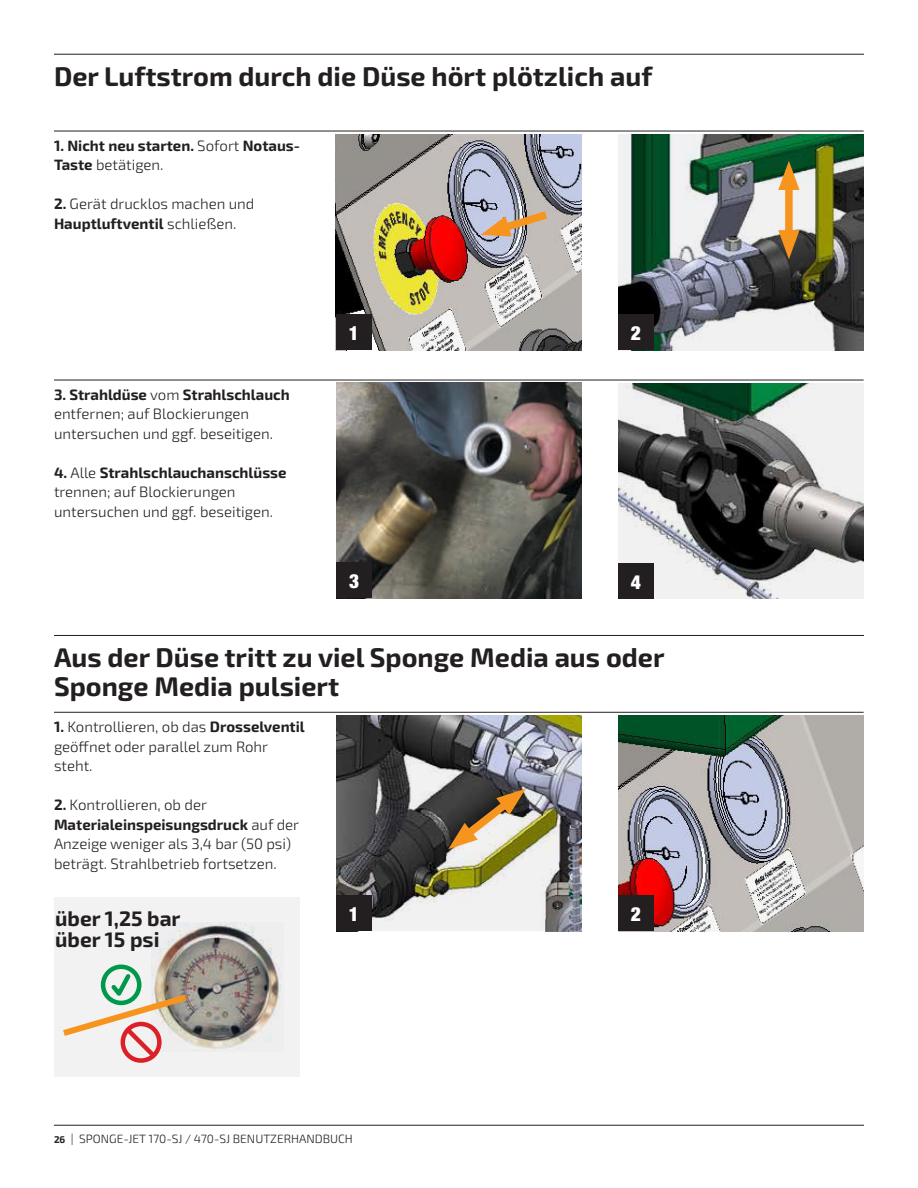
<style>
.page{position:relative;width:918px;height:1188px;background:#fff}
.page>*{position:absolute;margin:0;border:0;box-sizing:border-box;transform-origin:0 0}
.t1{font:700 27px/28.5px "Exo 2.0";color:#231f20}
.t2{font:700 21px "Exo 2.0";color:#231f20}
.t3{font:900 condensed 19.5px "Helvetica Neue";color:#fff}
.t4{font:300 15px/19.5px "Exo 2.0";color:#231f20}
.t5{font:700 15px/19.5px "Exo 2.0";color:#231f20}
.t6{font:300 12px "Exo 2.0";color:#231f20}
.s1{font-weight:300}
.s2{font-weight:700}
.s3{font-weight:700;font-size:9.75px}
</style>
<div class="page">
<hr style="left:54px;top:1125px;width:810px;height:1px;background:#231f20">
<img style="left:618px;top:134px;width:246px;height:216px">
<img style="left:336px;top:134px;width:246px;height:216px">
<svg style="left:481px;top:206px;width:74px;height:33px;background:#c3ab95"></svg>
<hr style="left:54px;top:131px;width:810px;height:1px;background:#231f20">
<hr style="left:54px;top:54px;width:810px;height:1px;background:#231f20">
<hr style="left:54px;top:635px;width:810px;height:1px;background:#231f20">
<hr style="left:54px;top:712px;width:810px;height:1px;background:#231f20">
<img style="left:336px;top:715px;width:246px;height:216px">
<img style="left:618px;top:715px;width:246px;height:216px">
<hr style="left:54px;top:380px;width:810px;height:1px;background:#231f20">
<img style="left:336px;top:383px;width:246px;height:215px">
<img style="left:618px;top:383px;width:246px;height:216px">
<div style="left:336px;top:895px;width:36px;height:36px;background:#231f20"></div>
<div style="left:336px;top:314px;width:36px;height:36px;background:#231f20"></div>
<div style="left:336px;top:562px;width:36px;height:36px;background:#231f20"></div>
<div style="left:618px;top:314px;width:36px;height:36px;background:#231f20"></div>
<div style="left:618px;top:563px;width:36px;height:36px;background:#231f20"></div>
<div style="left:618px;top:895px;width:36px;height:36px;background:#231f20"></div>
<div style="left:54px;top:897px;width:246px;height:180px;background:#f2f2f3"></div>
<img style="left:151px;top:922px;width:130px;height:129px">
<div style="left:121px;top:1022px;width:41px;height:41px;border:4px solid #db2028;border-radius:50%"></div>
<div style="left:101px;top:965px;width:40px;height:40px;border:4px solid #00984a;border-radius:50%"></div>
<svg style="left:63px;top:970px;width:130px;height:92px"></svg>
<div style="left:785px;top:178px;width:8px;height:64px;background:#f7941d"></div>
<svg style="left:778px;top:161px;width:22px;height:29px"></svg>
<svg style="left:778px;top:230px;width:22px;height:29px"></svg>
<svg style="left:448px;top:788px;width:78px;height:61px"></svg>
<h1 class="t1" style="left:54px;top:63px;width:600px">Der Luftstrom durch die Düse hört plötzlich auf</h1>
<p class="t5" style="left:54px;top:136px;width:248px">1. Nicht neu starten. <span class="s1">Sofort</span> Notaus-<br>Taste <span class="s1">betätigen.</span></p>
<p class="t4" style="left:54px;top:195px;width:202px"><span class="s2">2.</span> Gerät drucklos machen und<br><span class="s2">Hauptluftventil</span> schließen.</p>
<p class="t4" style="left:54px;top:385px;width:237px"><span class="s2">3. Strahldüse</span> vom <span class="s2">Strahlschlauch </span>entfernen; auf Blockierungen untersuchen und ggf. beseitigen.</p>
<p class="t4" style="left:54px;top:463px;width:234px"><span class="s2">4.</span> Alle <span class="s2">Strahlschlauchanschlüsse </span>trennen; auf Blockierungen untersuchen und ggf. beseitigen.</p>
<h3 class="t3" style="left:349px;top:321px;width:12px">1</h3>
<h3 class="t3" style="left:349px;top:569px;width:12px">3</h3>
<h3 class="t3" style="left:631px;top:321px;width:12px">2</h3>
<h3 class="t3" style="left:631px;top:570px;width:12px">4</h3>
<h1 class="t1" style="left:54px;top:644px;width:612px">Aus der Düse tritt zu viel Sponge Media aus oder<br>Sponge Media pulsiert</h1>
<p class="t4" style="left:54px;top:717px;width:252px"><span class="s2">1.</span> Kontrollieren, ob das <span class="s2">Drosselventil </span>geöffnet oder parallel zum Rohr steht.</p>
<p class="t4" style="left:54px;top:795px;width:247px"><span class="s2">2.</span> Kontrollieren, ob der <span class="s2">Materialeinspeisungsdruck</span> auf der Anzeige weniger als 3,4 bar (50 psi) beträgt. Strahlbetrieb fortsetzen.</p>
<h2 class="t2" style="left:55px;top:906px;width:127px">über 1,25 bar</h2>
<h3 class="t3" style="left:631px;top:902px;width:12px">2</h3>
<h2 class="t2" style="left:55px;top:927px;width:106px">über 15 psi</h2>
<h3 class="t3" style="left:349px;top:902px;width:12px">1</h3>
<p class="t6" style="left:54px;top:1132px;width:300px"><span class="s3">26</span> | SPONGE-JET 170-SJ / 470-SJ BENUTZERHANDBUCH</p>
</div>
